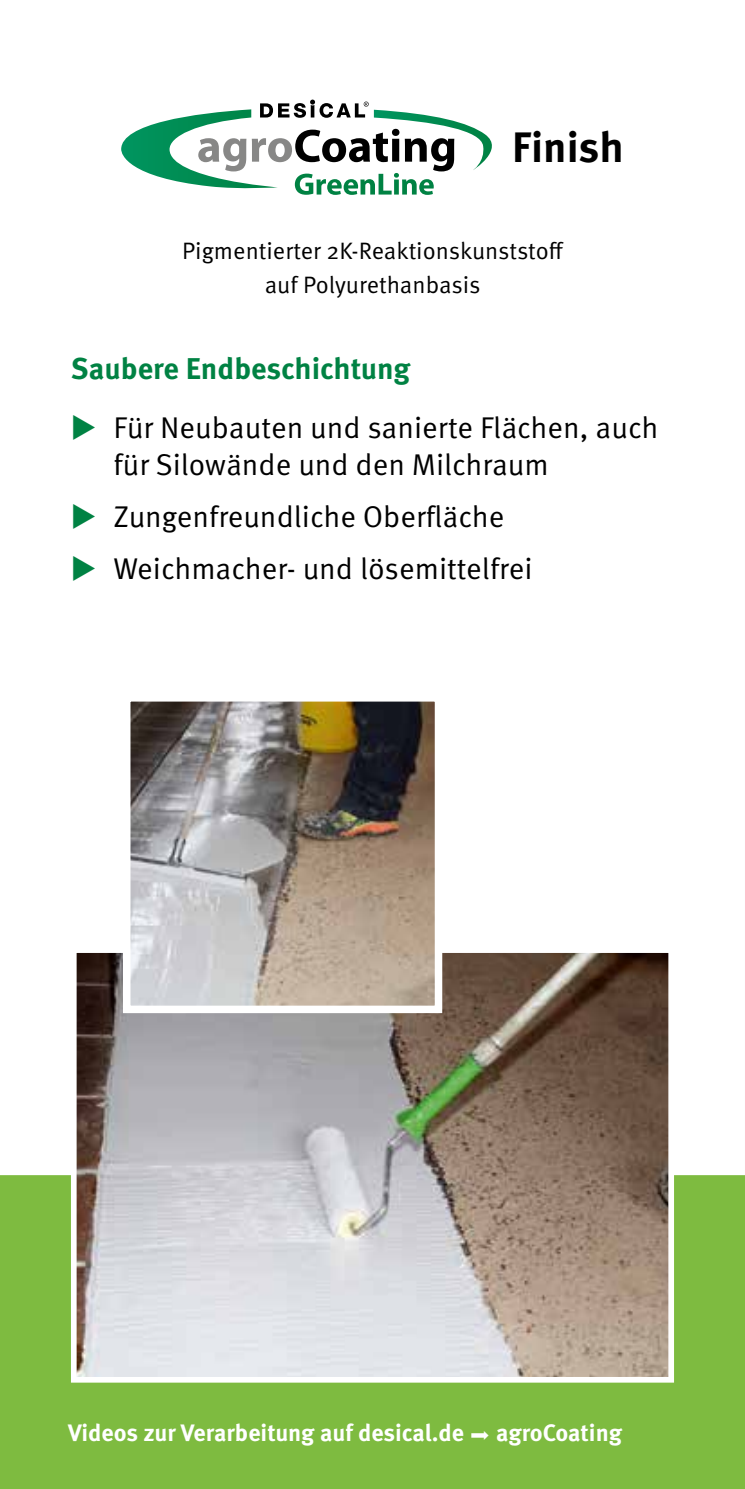
<style>
.page{position:relative;width:745px;height:1489px;background:#fff}
.page>*{position:absolute;margin:0;border:0;box-sizing:border-box;transform-origin:0 0}
.t1{font:700 42.5px "Meta Pro";color:#000}
.t2{font:30px/37.5px "Meta Pro";color:#000}
.t3{font:700 30px "Meta Pro";color:#008243}
.t4{font:23.75px/33.8px "Meta Pro";color:#000;text-align:center}
.t5{font:700 23.75px "Meta Pro";color:#fff}
.s1{color:#008243}
</style>
<div class="page">
<div style="left:0;top:1175px;width:744px;height:313px;background:#7ebb40"></div>
<img style="left:78px;top:954px;width:588px;height:421px">
<div style="left:71px;top:947px;width:602px;height:435px;border:6px solid #fff"></div>
<svg style="left:121px;top:100px;width:371px;height:95px"></svg>
<img style="left:132px;top:703px;width:301px;height:301px">
<div style="left:123px;top:694px;width:319px;height:319px;border:8px solid #fff"></div>
<svg style="left:471px;top:1430px;width:17px;height:9px"></svg>
<h1 class="t1" style="left:512px;top:121px;width:113px">Finish</h1>
<p class="t4" style="left:182px;top:234px;width:383px">Pigmentierter 2K-Reaktionskunststoff auf Polyurethanbasis</p>
<p class="t3" style="left:71px;top:349px;width:341px">Saubere Endbeschichtung</p>
<p class="t2" style="left:113px;top:409px;width:546px;text-indent:-43px"><span class="s1">◆</span> Für Neubauten und sanierte Flächen, auch für Silowände und den Milchraum</p>
<p class="t2" style="left:71px;top:498px;width:434px"><span class="s1">◆</span> Zungenfreundliche Oberfläche</p>
<p class="t2" style="left:71px;top:550px;width:462px"><span class="s1">◆</span> Weichmacher- und lösemittelfrei</p>
<p class="t5" style="left:68px;top:1417px;width:397px">Videos zur Verarbeitung auf desical.de</p>
<p class="t5" style="left:495px;top:1417px;width:128px">agroCoating</p>
</div>
